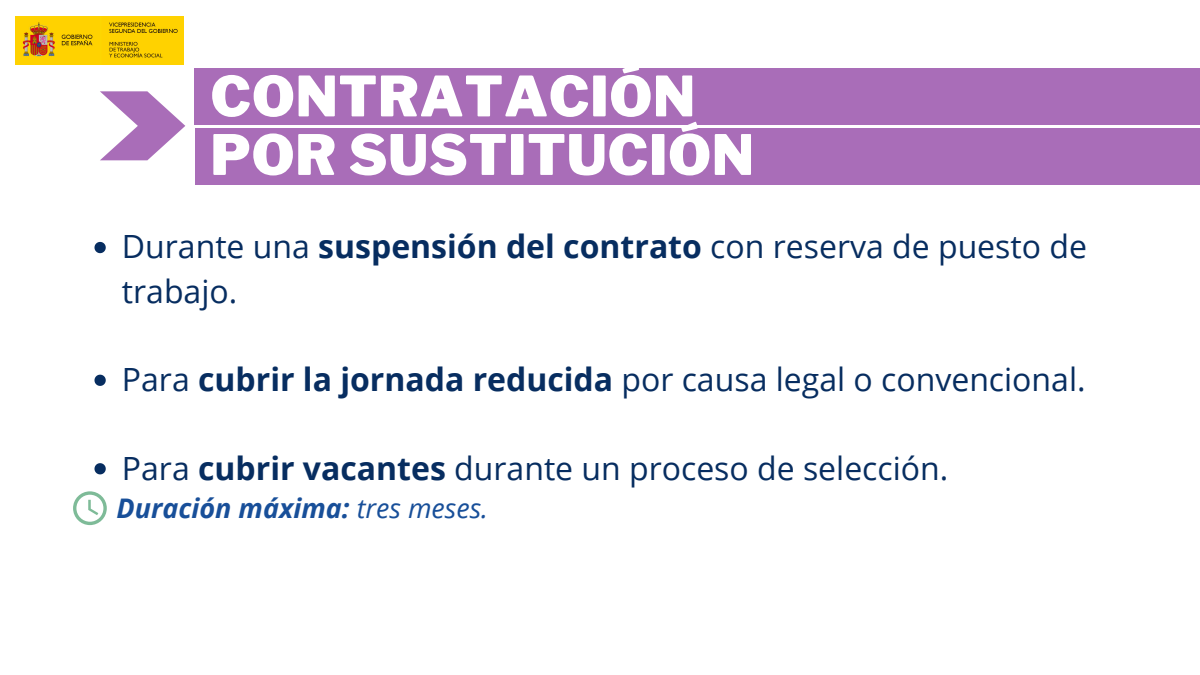
<style>
.page{position:relative;width:1200px;height:675px;background:#fff}
.page>*{position:absolute;margin:0;border:0;box-sizing:border-box;transform-origin:0 0}
.t1{font:900 55.2px/58.5px "Libre Franklin";letter-spacing:.015em;color:#fff}
.t2{font:32px/44.2px "Open Sans";color:#072d60}
.t3{font:italic 700 27px "Open Sans";color:#184f99}
.s1{font-weight:700}
.s2{font-weight:400}
</style>
<div class="page">
<div style="left:194px;top:68px;width:1006px;height:56px;background:#a96db8"></div>
<div style="left:195px;top:128px;width:1005px;height:57px;background:#a96db8"></div>
<svg style="left:100px;top:91px;width:85px;height:69px"></svg>
<svg style="left:94px;top:242px;width:12px;height:11px"></svg>
<svg style="left:94px;top:375px;width:12px;height:11px"></svg>
<svg style="left:94px;top:463px;width:12px;height:11px"></svg>
<img style="left:15px;top:17px;width:169px;height:48px">
<svg style="left:73px;top:491px;width:34px;height:34px"></svg>
<h1 class="t1" style="left:211px;top:67px;width:545px">CONTRATACIÓN<br>POR SUSTITUCIÓN</h1>
<p class="t2" style="left:122px;top:224px;width:967px">Durante una <span class="s1">suspensión del contrato</span> con reserva de puesto de trabajo.</p>
<p class="t2" style="left:122px;top:357px;width:965px">Para <span class="s1">cubrir la jornada reducida</span> por causa legal o convencional.</p>
<p class="t2" style="left:122px;top:445px;width:828px">Para <span class="s1">cubrir vacantes</span> durante un proceso de selección.</p>
<p class="t3" style="left:117px;top:489px;width:373px">Duración máxima: <span class="s2">tres meses.</span></p>
</div>
